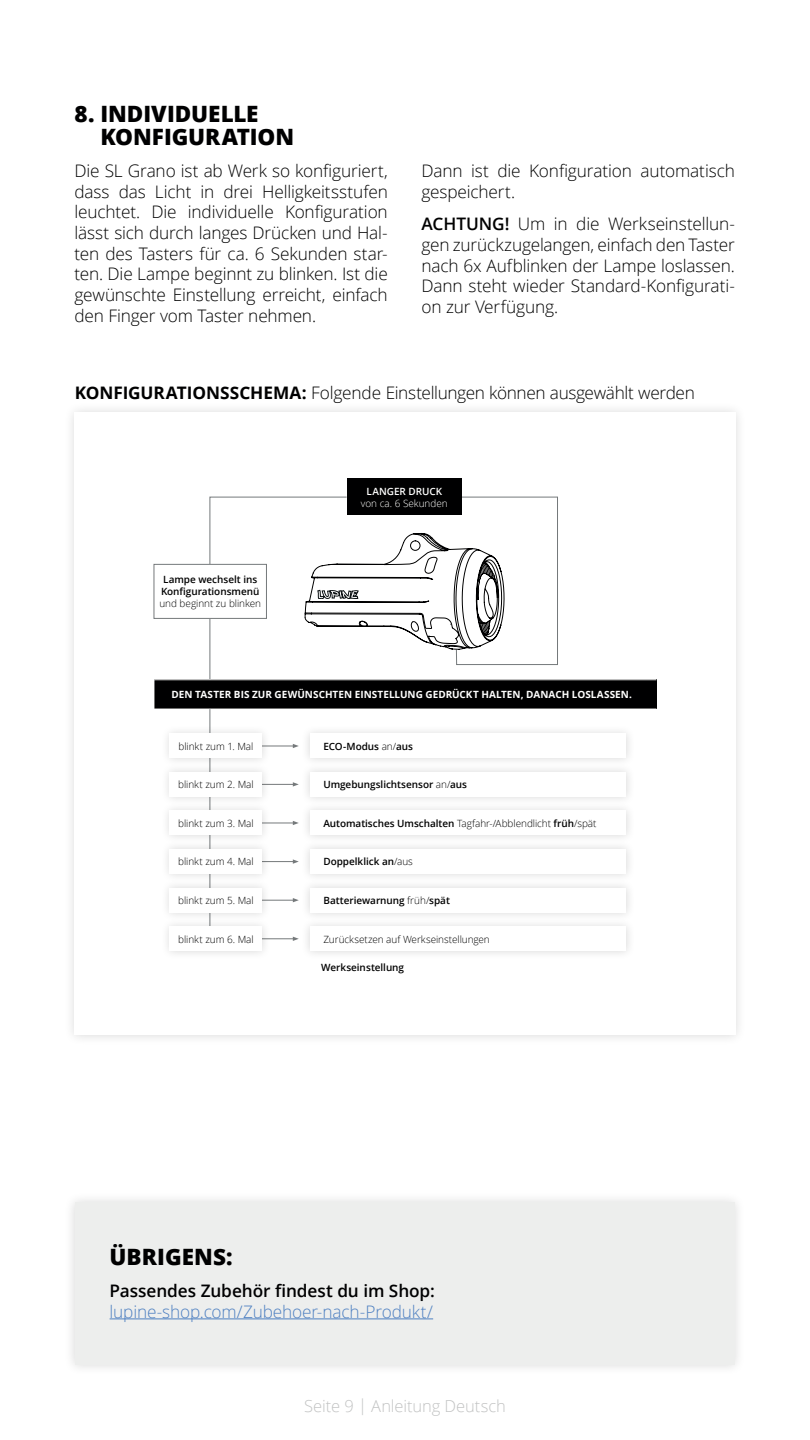
<style>
.page{position:relative;width:810px;height:1440px;background:#fff}
.page>*{position:absolute;margin:0;border:0;box-sizing:border-box;transform-origin:0 0}
.t1{font:800 22.5px/22.5px "Open Sans";color:#000001}
.t2{font:300 17.25px/20.7px "Open Sans";letter-spacing:-.01em;color:#000001;text-align:justify}
.t3{font:300 17.25px "Open Sans";letter-spacing:-.01em;color:#4e80c1}
.t4{font:600 17.25px "Open Sans";letter-spacing:-.005em;color:#000001}
.t5{font:300 16.5px "Open Sans";letter-spacing:-.005em;color:#c2c3c3}
.t6{font:600 9.98px/11.9px "Open Sans";letter-spacing:-.005em;color:#000001}
.t7{font:300 9.98px "Open Sans";letter-spacing:-.005em;color:#000001}
.t8{font:700 9.98px "Open Sans";letter-spacing:.005em;color:#fff}
.t9{font:300 9.98px "Open Sans";letter-spacing:-.005em;color:#fff}
.t10{font:600 9.98px "Open Sans";letter-spacing:-.005em;color:#fff}
.s1{font-weight:600}
.s2{font-weight:700}
.s3{font-weight:300}
</style>
<div class="page">
<div style="left:64px;top:402px;width:682px;height:644px;background:#f8f8f8"></div>
<div style="left:74px;top:413px;width:662px;height:622px;background:#fff"></div>
<div style="left:347px;top:478px;width:115px;height:37px;background:#000001"></div>
<div style="left:154px;top:680px;width:502px;height:29px;background:#000001"></div>
<hr style="left:154px;top:680px;width:502px;height:1px;background:#fff">
<svg style="left:154px;top:680px;width:1px;height:29px"></svg>
<hr style="left:210px;top:709px;width:1px;height:234px;background:#75797b">
<hr style="left:237px;top:746px;width:57px;height:1px;background:#75797b">
<svg style="left:293px;top:744px;width:6px;height:4px"></svg>
<hr style="left:237px;top:784px;width:57px;height:1px;background:#75797b">
<svg style="left:293px;top:782px;width:6px;height:5px"></svg>
<hr style="left:237px;top:823px;width:57px;height:1px;background:#75797b">
<svg style="left:293px;top:821px;width:6px;height:4px"></svg>
<hr style="left:237px;top:861px;width:57px;height:1px;background:#75797b">
<svg style="left:293px;top:859px;width:6px;height:5px"></svg>
<hr style="left:237px;top:900px;width:57px;height:1px;background:#75797b">
<svg style="left:293px;top:898px;width:6px;height:4px"></svg>
<hr style="left:237px;top:938px;width:57px;height:1px;background:#75797b">
<svg style="left:293px;top:937px;width:6px;height:4px"></svg>
<div style="left:161px;top:724px;width:110px;height:44px;background:#000001;opacity:.15"></div>
<div style="left:170px;top:734px;width:92px;height:24px;background:#fff"></div>
<div style="left:301px;top:724px;width:334px;height:44px;background:#f8f8f8"></div>
<div style="left:310px;top:734px;width:316px;height:24px;background:#fff"></div>
<div style="left:161px;top:763px;width:110px;height:43px;background:#f7f7f7"></div>
<div style="left:170px;top:772px;width:92px;height:25px;background:#fff"></div>
<div style="left:301px;top:763px;width:334px;height:43px;background:#f6f6f6"></div>
<div style="left:310px;top:772px;width:316px;height:25px;background:#fff"></div>
<div style="left:161px;top:801px;width:110px;height:44px;background:#000001;opacity:.15"></div>
<div style="left:170px;top:811px;width:92px;height:24px;background:#fff"></div>
<div style="left:301px;top:801px;width:334px;height:44px;background:#f8f8f8"></div>
<div style="left:310px;top:811px;width:316px;height:24px;background:#fff"></div>
<div style="left:161px;top:840px;width:110px;height:43px;background:#f8f8f8"></div>
<div style="left:170px;top:849px;width:92px;height:25px;background:#fff"></div>
<div style="left:301px;top:840px;width:334px;height:43px;background:#f6f6f6"></div>
<div style="left:310px;top:849px;width:316px;height:25px;background:#fff"></div>
<div style="left:161px;top:879px;width:110px;height:43px;background:#f7f7f7"></div>
<div style="left:170px;top:888px;width:92px;height:25px;background:#fff"></div>
<div style="left:301px;top:879px;width:334px;height:43px;background:#f6f6f6"></div>
<div style="left:310px;top:888px;width:316px;height:25px;background:#fff"></div>
<div style="left:161px;top:917px;width:110px;height:43px;background:#fafafa"></div>
<div style="left:170px;top:926px;width:92px;height:25px;background:#fff"></div>
<div style="left:301px;top:917px;width:334px;height:43px;background:#f9f9f9"></div>
<div style="left:310px;top:926px;width:316px;height:25px;background:#fff"></div>
<div style="left:154px;top:564px;width:113px;height:55px;border:1px solid #75797b"></div>
<svg style="left:209px;top:496px;width:349px;height:184px"></svg>
<div style="left:64px;top:1192px;width:682px;height:184px;background:#f8f8f8"></div>
<div style="left:75px;top:1203px;width:660px;height:162px;background:#edeeed"></div>
<hr style="left:110px;top:1318px;width:323px;height:1px;background:#4e80c1">
<h1 class="t1" style="left:100px;top:102px;width:195px;text-indent:-26px">8. INDIVIDUELLE<br>KONFIGURATION</h1>
<p class="t2" style="left:74px;top:160px;width:315px">Die SL Grano ist ab Werk so konfiguriert, dass das Licht in drei Helligkeitsstufen leuchtet. Die individuelle Konfiguration lässt sich durch langes Drücken und Hal&shy;ten des Tasters für ca. 6 Sekunden star&shy;ten. Die Lampe beginnt zu blinken. Ist die gewünschte Einstellung erreicht, einfach den Finger vom Taster nehmen.</p>
<p class="t2" style="left:422px;top:160px;width:315px">Dann ist die Konfiguration automatisch gespeichert.</p>
<p class="t2" style="left:422px;top:213px;width:315px"><span class="s1">ACHTUNG!</span> Um in die Werkseinstellun&shy;gen zurückzugelangen, einfach den Taster nach 6x Aufblinken der Lampe loslassen.<br>Dann steht wieder Standard-Konfigurati&shy;on zur Verfügung.</p>
<p class="t2" style="left:75px;top:382px;width:622px"><span class="s2">KONFIGURATIONSSCHEMA:</span> Folgende Einstellungen können ausgewählt werden</p>
<p class="t6" style="left:161px;top:573px;width:100px">Lampe wechselt ins<br>Konfigurationsmenü</p>
<p class="t7" style="left:159px;top:597px;width:103px">und beginnt zu blinken</p>
<p class="t10" style="left:366px;top:484px;width:77px">LANGER DRUCK</p>
<p class="t9" style="left:361px;top:496px;width:88px">von ca. 6 Sekunden</p>
<p class="t8" style="left:172px;top:688px;width:462px">DEN TASTER BIS ZUR GEWÜNSCHTEN EINSTELLUNG GEDRÜCKT HALTEN, DANACH LOSLASSEN.</p>
<p class="t7" style="left:179px;top:739px;width:76px">blinkt zum 1. Mal</p>
<p class="t7" style="left:178px;top:778px;width:77px">blinkt zum 2. Mal</p>
<p class="t7" style="left:178px;top:816px;width:77px">blinkt zum 3. Mal</p>
<p class="t7" style="left:178px;top:855px;width:77px">blinkt zum 4. Mal</p>
<p class="t7" style="left:178px;top:894px;width:77px">blinkt zum 5. Mal</p>
<p class="t7" style="left:178px;top:932px;width:77px">blinkt zum 6. Mal</p>
<p class="t6" style="left:323px;top:740px;width:91px">ECO-Modus <span class="s3">an/</span>aus</p>
<p class="t6" style="left:323px;top:778px;width:145px">Umgebungslichtsensor <span class="s3">an/</span>aus</p>
<p class="t6" style="left:323px;top:817px;width:275px">Automatisches Umschalten <span class="s3">Tagfahr-/Abblendlicht</span> früh<span class="s3">/spät</span></p>
<p class="t6" style="left:323px;top:856px;width:91px">Doppelklick an<span class="s3">/aus</span></p>
<p class="t6" style="left:323px;top:894px;width:128px">Batteriewarnung <span class="s3">früh/</span>spät</p>
<p class="t7" style="left:323px;top:932px;width:168px">Zurücksetzen auf Werkseinstellungen</p>
<p class="t6" style="left:321px;top:962px;width:84px">Werkseinstellung</p>
<h1 class="t1" style="left:110px;top:1244px;width:124px">ÜBRIGENS:</h1>
<p class="t4" style="left:110px;top:1279px;width:327px">Passendes Zubehör findest du im Shop:</p>
<p class="t3" style="left:110px;top:1300px;width:325px">lupine-shop.com/Zubehoer-nach-Produkt/</p>
<p class="t5" style="left:304px;top:1395px;width:203px">Seite 9 | Anleitung Deutsch</p>
</div>
